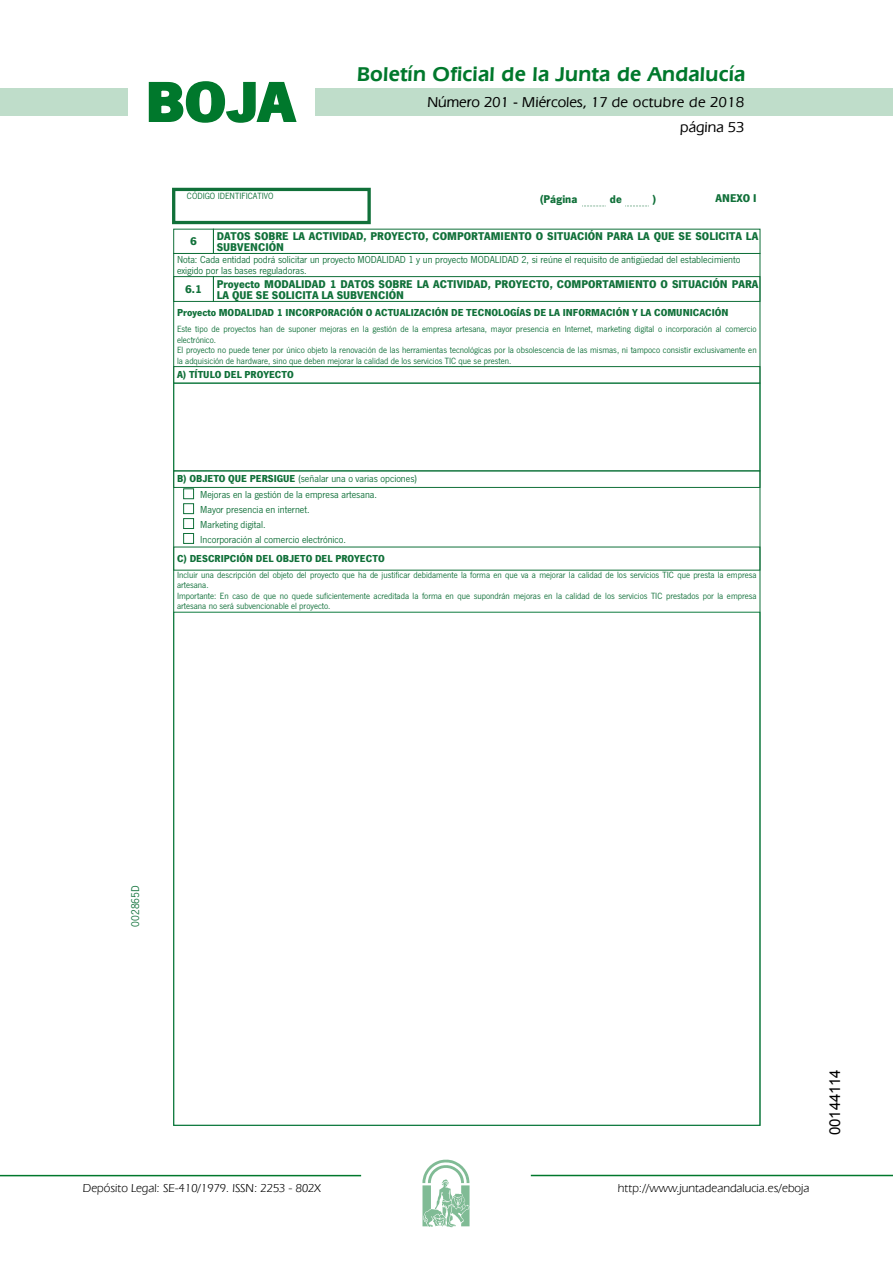
<style>
.page{position:relative;width:893px;height:1263px;background:#fff}
.page>*{position:absolute;margin:0;border:0;box-sizing:border-box;transform-origin:0 0}
.t1{font:700 57.75px "News Got T";color:#00782c;scale:1.14 1}
.t2{font:600 21px "Eras IT Cby BT";letter-spacing:.01em;color:#00782c}
.t3{font:500 15px/24.5px "Eras IT Cby BT";color:#000;text-align:right}
.t4{font:15px "Arial";color:#000}
.t5{font:12px "Eras IT Cby BT";color:#000}
.t6{font:700 11.7px/10.5px "News Got T";color:#107039}
.t7{font:11.7px "News Got T";color:#0f7139}
.t8{font:10.5px/15.1px "News Got T";color:#107039}
.t9{font:700 10.5px "News Got T";color:#107039}
.t10{font:9.3px/10.5px "News Got T";color:#107039}
.s1{font-weight:700}
</style>
<div class="page">
<div style="left:315px;top:88px;width:577px;height:28px;background:#bfddca"></div>
<div style="left:0;top:88px;width:128px;height:28px;background:#bfddca"></div>
<hr style="left:0;top:1175px;width:361px;height:1px;background:#00782c">
<svg style="left:422px;top:1159px;width:47px;height:68px"></svg>
<hr style="left:531px;top:1175px;width:361px;height:1px;background:#00782c">
<svg style="left:148px;top:81px;width:149px;height:42px"></svg>
<div style="left:172px;top:188px;width:199px;height:36px;border:3px solid #107039"></div>
<svg style="left:582px;top:206px;width:24px;height:1px"></svg>
<svg style="left:625px;top:206px;width:24px;height:1px"></svg>
<div style="left:173px;top:276px;width:41px;height:26px;border:1px solid #107039"></div>
<div style="left:213px;top:276px;width:547px;height:26px;border:1px solid #107039"></div>
<div style="left:173px;top:366px;width:587px;height:17px;border:1px solid #107039"></div>
<div style="left:173px;top:383px;width:587px;height:88px;border:1px solid #0d7b3e"></div>
<div style="left:173px;top:471px;width:587px;height:17px;border:1px solid #107039"></div>
<div style="left:183px;top:489px;width:11px;height:10px;border:1px solid #107039"></div>
<div style="left:183px;top:503px;width:11px;height:11px;border:1px solid #107039"></div>
<div style="left:183px;top:518px;width:11px;height:11px;border:1px solid #107039"></div>
<div style="left:183px;top:533px;width:11px;height:11px;border:1px solid #107039"></div>
<h1 class="t1" style="left:145px;top:68px;width:133px">BOJA</h1>
<h2 class="t2" style="left:357px;top:62px;width:390px">Boletín Oficial de la Junta de Andalucía</h2>
<h3 class="t3" style="left:427px;top:90px;width:318px">Número 201 - Miércoles, 17 de octubre de 2018 página 53</h3>
<p class="t10" style="left:187px;top:191px;width:88px">CÓDIGO IDENTIFICATIVO</p>
<p class="t6" style="left:539px;top:194px;width:39px">(Página</p>
<p class="t6" style="left:610px;top:194px;width:13px">de</p>
<p class="t6" style="left:652px;top:194px;width:5px">)</p>
<p class="t6" style="left:715px;top:193px;width:43px">ANEXO I</p>
<p class="t6" style="left:190px;top:236px;width:8px">6</p>
<p class="t6" style="left:217px;top:231px;width:543px">DATOS SOBRE LA ACTIVIDAD, PROYECTO, COMPORTAMIENTO O SITUACIÓN PARA LA QUE SE SOLICITA LA<br>SUBVENCIÓN</p>
<p class="t8" style="left:177px;top:255px;width:564px;line-height:10.5px">Nota: Cada entidad podrá solicitar un proyecto MODALIDAD 1 y un proyecto MODALIDAD 2, si reúne el requisito de antigüedad del establecimiento exigido por las bases reguladoras.</p>
<p class="t6" style="left:185px;top:284px;width:18px">6.1</p>
<p class="t6" style="left:217px;top:279px;width:543px">Proyecto MODALIDAD 1 DATOS SOBRE LA ACTIVIDAD, PROYECTO, COMPORTAMIENTO O SITUACIÓN PARA<br>LA QUE SE SOLICITA LA SUBVENCIÓN</p>
<p class="t9" style="left:177px;top:307px;width:553px">Proyecto MODALIDAD 1 INCORPORACIÓN O ACTUALIZACIÓN DE TECNOLOGÍAS DE LA INFORMACIÓN Y LA COMUNICACIÓN</p>
<p class="t10" style="left:177px;top:324px;width:581px">Este tipo de proyectos han de suponer mejoras en la gestión de la empresa artesana, mayor presencia en Internet, marketing digital o incorporación al comercio electrónico.<br>El proyecto no puede tener por único objeto la renovación de las herramientas tecnológicas por la obsolescencia de las mismas, ni tampoco consistir exclusivamente en la adquisición de hardware, sino que deben mejorar la calidad de los servicios TIC que se presten.</p>
<p class="t9" style="left:177px;top:369px;width:118px">A) TÍTULO DEL PROYECTO</p>
<p class="t8" style="left:200px;top:472px;width:219px;text-indent:-23px"><span class="s1">B) OBJETO QUE PERSIGUE</span> (señalar una o varias opciones)<br>Mejoras en la gestión de la empresa artesana.<br>Mayor presencia en internet.<br>Marketing digital.<br>Incorporación al comercio electrónico.</p>
<p class="t9" style="left:177px;top:552px;width:209px">C) DESCRIPCIÓN DEL OBJETO DEL PROYECTO</p>
<p class="t10" style="left:177px;top:570px;width:581px">Incluir una descripción del objeto del proyecto que ha de justificar debidamente la forma en que va a mejorar la calidad de los servicios TIC que presta la empresa artesana.<br>Importante: En caso de que no quede suficientemente acreditada la forma en que supondrán mejoras en la calidad de los servicios TIC prestados por la empresa artesana no será subvencionable el proyecto.</p>
<p class="t7" style="left:129px;top:927px;width:43px;rotate:-90deg">002865D</p>
<p class="t5" style="left:83px;top:1181px;width:239px">Depósito Legal: SE-410/1979. ISSN: 2253 - 802X</p>
<p class="t5" style="left:618px;top:1181px;width:193px">http://www.juntadeandalucia.es/eboja</p>
<h3 class="t4" style="left:825px;top:1135px;width:67px;rotate:-90deg">00144114</h3>
</div>
